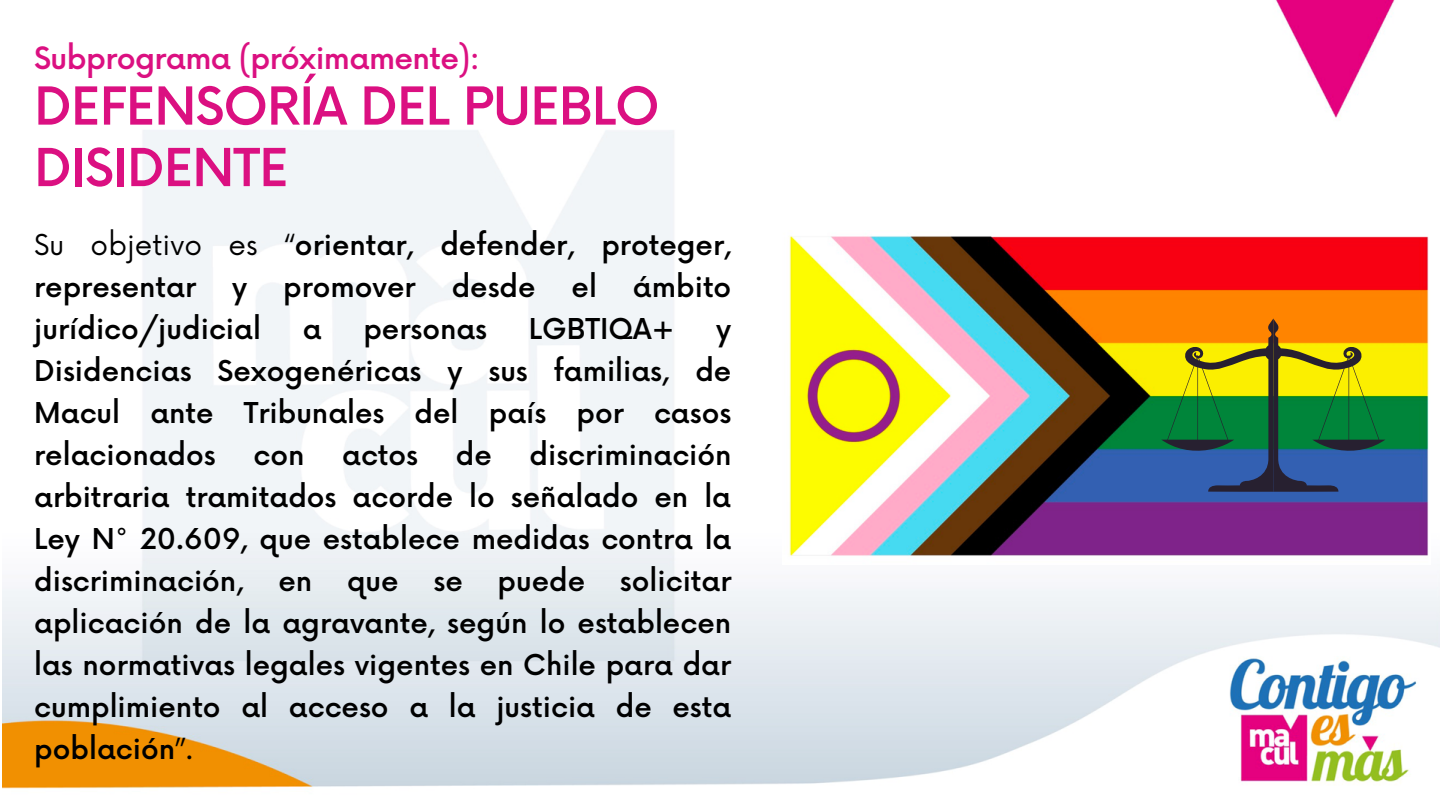
<style>
.page{position:relative;width:1440px;height:810px;background:#fff}
.page>*{position:absolute;margin:0;border:0;box-sizing:border-box;transform-origin:0 0}
.t1{font:500 51px/61.5px "Now";letter-spacing:-.02em;color:#db1081}
.t2{font:500 30px "Now";letter-spacing:-.02em;color:#db1081}
.t3{font:500 28px/42px "Now";color:#000;text-align:justify}
.s1{font-weight:400}
</style>
<div class="page">
<img style="left:3px;top:0;width:1437px;height:789px">
<img style="left:782px;top:230px;width:648px;height:335px">
<svg style="left:1161px;top:319px;width:224px;height:173px;background:#71893a"></svg>
<p class="t2" style="left:34px;top:42px;width:447px">Subprograma (próximamente):</p>
<h1 class="t1" style="left:34px;top:79px;width:627px">DEFENSORÍA DEL PUEBLO<br>DISIDENTE</h1>
<p class="t3" style="left:34px;top:226px;width:699px"><span class="s1">Su objetivo es “</span>orientar, defender, proteger, representar</p>
<p class="t3" style="left:232px;top:268px;width:17px">y</p>
<p class="t3" style="left:283px;top:268px;width:134px">promover</p>
<p class="t3" style="left:452px;top:268px;width:85px">desde</p>
<p class="t3" style="left:572px;top:268px;width:27px">el</p>
<p class="t3" style="left:633px;top:268px;width:100px">ámbito</p>
<p class="t3" style="left:34px;top:310px;width:228px">jurídico/judicial</p>
<p class="t3" style="left:303px;top:310px;width:20px">a</p>
<p class="t3" style="left:363px;top:310px;width:125px">personas</p>
<p class="t3" style="left:529px;top:310px;width:147px">LGBTIQA+</p>
<p class="t3" style="left:34px;top:310px;width:699px;text-indent:682px">y Disidencias Sexogenéricas y sus familias, de Macul ante Tribunales del país por casos relacionados</p>
<p class="t3" style="left:34px;top:436px;width:699px;text-indent:495px">discriminación arbitraria tramitados acorde lo señalado en la Ley N° 20.609, que establece medidas contra la discriminación, en que se puede solicitar aplicación de la agravante, según lo establecen las normativas legales vigentes en Chile para dar cumplimiento al acceso a la justicia de esta población<span class="s1">”.</span></p>
<p class="t3" style="left:253px;top:436px;width:53px">con</p>
<p class="t3" style="left:342px;top:436px;width:78px">actos</p>
<p class="t3" style="left:456px;top:436px;width:37px">de</p>
</div>
